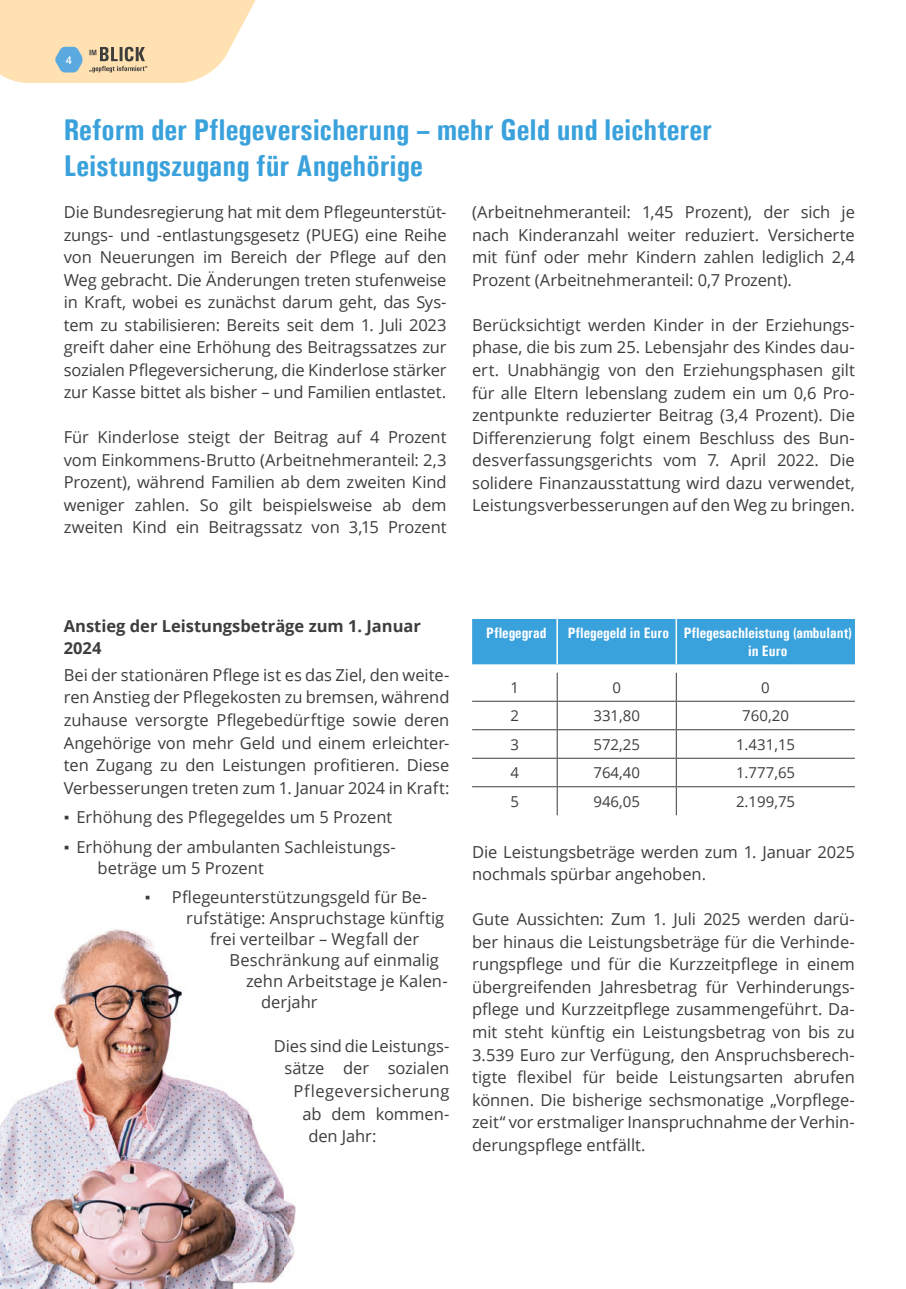
<style>
.page{position:relative;width:906px;height:1289px;background:#fff}
.page>*{position:absolute;margin:0;border:0;box-sizing:border-box;transform-origin:0 0}
.t1{font:700 30px/36px "Univers Condensed";color:#39a1db}
.t2{font:16.5px/22.5px "Open Sans";letter-spacing:-.005em;color:#3d3d3c;text-align:justify}
.t3{font:700 16.5px/22.5px "Open Sans";color:#3d3d3c}
.t4{font:16.5px "Open Sans";letter-spacing:.03em;color:#3d3d3c}
.t5{font:15px "Open Sans";color:#3d3d3c}
.t6{font:700 15px/18px "Univers Condensed";color:#fff}
.t7{font:600 10.5px "Open Sans";color:#fff}
.s1{font-family:"Calibri";font-weight:700}
</style>
<div class="page">
<img style="left:0;top:929px;width:296px;height:359px">
<div style="left:472px;top:619px;width:383px;height:45px;background:#39a1db"></div>
<hr style="left:556px;top:619px;width:2px;height:45px;background:#fff">
<hr style="left:675px;top:619px;width:2px;height:45px;background:#fff">
<hr style="left:472px;top:701px;width:85px;height:1px;background:#3d3d3c">
<hr style="left:557px;top:701px;width:119px;height:1px;background:#3d3d3c">
<hr style="left:676px;top:701px;width:179px;height:1px;background:#3d3d3c">
<hr style="left:472px;top:729px;width:85px;height:1px;background:#3d3d3c">
<hr style="left:557px;top:729px;width:119px;height:1px;background:#3d3d3c">
<hr style="left:676px;top:729px;width:179px;height:1px;background:#3d3d3c">
<hr style="left:472px;top:757px;width:85px;height:1px;background:#3d3d3c">
<hr style="left:557px;top:757px;width:119px;height:1px;background:#3d3d3c">
<hr style="left:676px;top:757px;width:179px;height:1px;background:#3d3d3c">
<hr style="left:472px;top:786px;width:85px;height:1px;background:#3d3d3c">
<hr style="left:557px;top:786px;width:119px;height:1px;background:#3d3d3c">
<hr style="left:676px;top:786px;width:179px;height:1px;background:#3d3d3c">
<svg style="left:557px;top:672px;width:1px;height:143px"></svg>
<svg style="left:676px;top:672px;width:1px;height:143px"></svg>
<svg style="left:0;top:0;width:256px;height:83px;background:#f5deb8"></svg>
<p class="t7" style="left:66px;top:53px;width:7px">4</p>
<h1 class="t1" style="left:64px;top:111px;width:650px">Reform der Pflegeversicherung – mehr Geld und leichterer<br>Leistungszugang für Angehörige</h1>
<p class="t2" style="left:64px;top:200px;width:384px">Die Bundesregierung hat mit dem Pflegeunterstüt&shy;zungs- und -entlastungsgesetz (PUEG) eine Reihe von Neuerungen im Bereich der Pflege auf den Weg gebracht. Die Änderungen treten stufenweise in Kraft, wobei es zunächst darum geht, das Sys&shy;tem zu stabilisieren: Bereits seit dem 1. Juli 2023 greift daher eine Erhöhung des Beitragssatzes zur sozialen Pflegeversicherung, die Kinderlose stärker zur Kasse bittet als bisher – und Familien entlastet.</p>
<p class="t2" style="left:64px;top:426px;width:384px">Für Kinderlose steigt der Beitrag auf 4 Prozent vom Einkommens-Brutto (Arbeitnehmeranteil: 2,3<br>Prozent), während Familien ab dem zweiten Kind weniger zahlen. So gilt beispielsweise ab dem zweiten Kind ein Beitragssatz von 3,15 Prozent</p>
<p class="t2" style="left:472px;top:201px;width:384px">(Arbeitnehmeranteil: 1,45 Prozent), der sich je nach Kinderanzahl weiter reduziert. Versicherte mit fünf oder mehr Kindern zahlen lediglich 2,4<br>Prozent (Arbeitnehmeranteil: 0,7 Prozent).</p>
<p class="t2" style="left:472px;top:313px;width:384px">Berücksichtigt werden Kinder in der Erziehungs&shy;phase, die bis zum 25. Lebensjahr des Kindes dau&shy;ert. Unabhängig von den Erziehungsphasen gilt für alle Eltern lebenslang zudem ein um 0,6 Pro&shy;zentpunkte reduzierter Beitrag (3,4 Prozent). Die Differenzierung folgt einem Beschluss des Bun&shy;desverfassungsgerichts vom 7. April 2022. Die solidere Finanzausstattung wird dazu verwendet, Leistungsverbesserungen auf den Weg zu bringen.</p>
<p class="t3" style="left:64px;top:614px;width:359px">Anstieg der Leistungsbeträge zum 1. Januar<br>2024</p>
<p class="t2" style="left:64px;top:663px;width:387px">Bei der stationären Pflege ist es das Ziel, den weite&shy;ren Anstieg der Pflegekosten zu bremsen, während zuhause versorgte Pflegebedürftige sowie deren Angehörige von mehr Geld und einem erleichter&shy;ten Zugang zu den Leistungen profitieren. Diese Verbesserungen treten zum 1. Januar 2024 in Kraft:</p>
<p class="t2" style="left:64px;top:805px;width:330px"><span class="s1">▪</span> Erhöhung des Pflegegeldes um 5 Prozent</p>
<p class="t2" style="left:98px;top:835px;width:300px;line-height:21px;text-indent:-34px"><span class="s1">▪</span> Erhöhung der ambulanten Sachleistungs&shy;beträge um 5 Prozent</p>
<p class="t2" style="left:145px;top:885px;width:284px"><span class="s1">▪</span> Pflegeunterstützungsgeld für Be-</p>
<p class="t2" style="left:186px;top:906px;width:260px">rufstätige: Anspruchstage künftig</p>
<p class="t2" style="left:210px;top:927px;width:211px">frei verteilbar – Wegfall der</p>
<p class="t2" style="left:230px;top:948px;width:211px">Beschränkung auf einmalig</p>
<p class="t2" style="left:246px;top:969px;width:203px">zehn Arbeitstage je Kalen-</p>
<p class="t2" style="left:261px;top:990px;width:58px">derjahr</p>
<p class="t2" style="left:274px;top:1034px;width:177px">Dies sind die Leistungs-</p>
<p class="t2" style="left:284px;top:1056px;width:166px">sätze der sozialen</p>
<p class="t4" style="left:293px;top:1079px;width:157px">Pflegeversicherung</p>
<p class="t2" style="left:302px;top:1101px;width:148px">ab dem kommen-</p>
<p class="t2" style="left:308px;top:1124px;width:70px">den Jahr:</p>
<p class="t6" style="left:486px;top:623px;width:62px">Pflegegrad</p>
<p class="t6" style="left:748px;top:623px;width:105px;text-indent:-180px">Pflegegeld in Euro Pflegesachleistung (ambulant) in Euro</p>
<p class="t5" style="left:510px;top:677px;width:10px">1</p>
<p class="t5" style="left:612px;top:677px;width:10px">0</p>
<p class="t5" style="left:761px;top:677px;width:10px">0</p>
<p class="t5" style="left:510px;top:705px;width:10px">2</p>
<p class="t5" style="left:593px;top:705px;width:48px">331,80</p>
<p class="t5" style="left:742px;top:705px;width:48px">760,20</p>
<p class="t5" style="left:510px;top:734px;width:10px">3</p>
<p class="t5" style="left:593px;top:734px;width:48px">572,25</p>
<p class="t5" style="left:736px;top:734px;width:61px">1.431,15</p>
<p class="t5" style="left:510px;top:762px;width:10px">4</p>
<p class="t5" style="left:593px;top:762px;width:48px">764,40</p>
<p class="t5" style="left:736px;top:762px;width:61px">1.777,65</p>
<p class="t5" style="left:510px;top:791px;width:10px">5</p>
<p class="t5" style="left:593px;top:791px;width:48px">946,05</p>
<p class="t5" style="left:736px;top:791px;width:61px">2.199,75</p>
<p class="t2" style="left:472px;top:840px;width:384px">Die Leistungsbeträge werden zum 1. Januar 2025 nochmals spürbar angehoben.</p>
<p class="t2" style="left:472px;top:907px;width:384px">Gute Aussichten: Zum 1. Juli 2025 werden darü&shy;ber hinaus die Leistungsbeträge für die Verhinde&shy;rungspflege und für die Kurzzeitpflege in einem übergreifenden Jahresbetrag für Verhinderungs&shy;pflege und Kurzzeitpflege zusammengeführt. Da&shy;mit steht künftig ein Leistungsbetrag von bis zu 3.539 Euro zur Verfügung, den Anspruchsberech&shy;tigte flexibel für beide Leistungsarten abrufen können. Die bisherige sechsmonatige „Vorpflege&shy;zeit“ vor erstmaliger Inanspruchnahme der Verhin&shy;derungspflege entfällt.</p>
</div>
